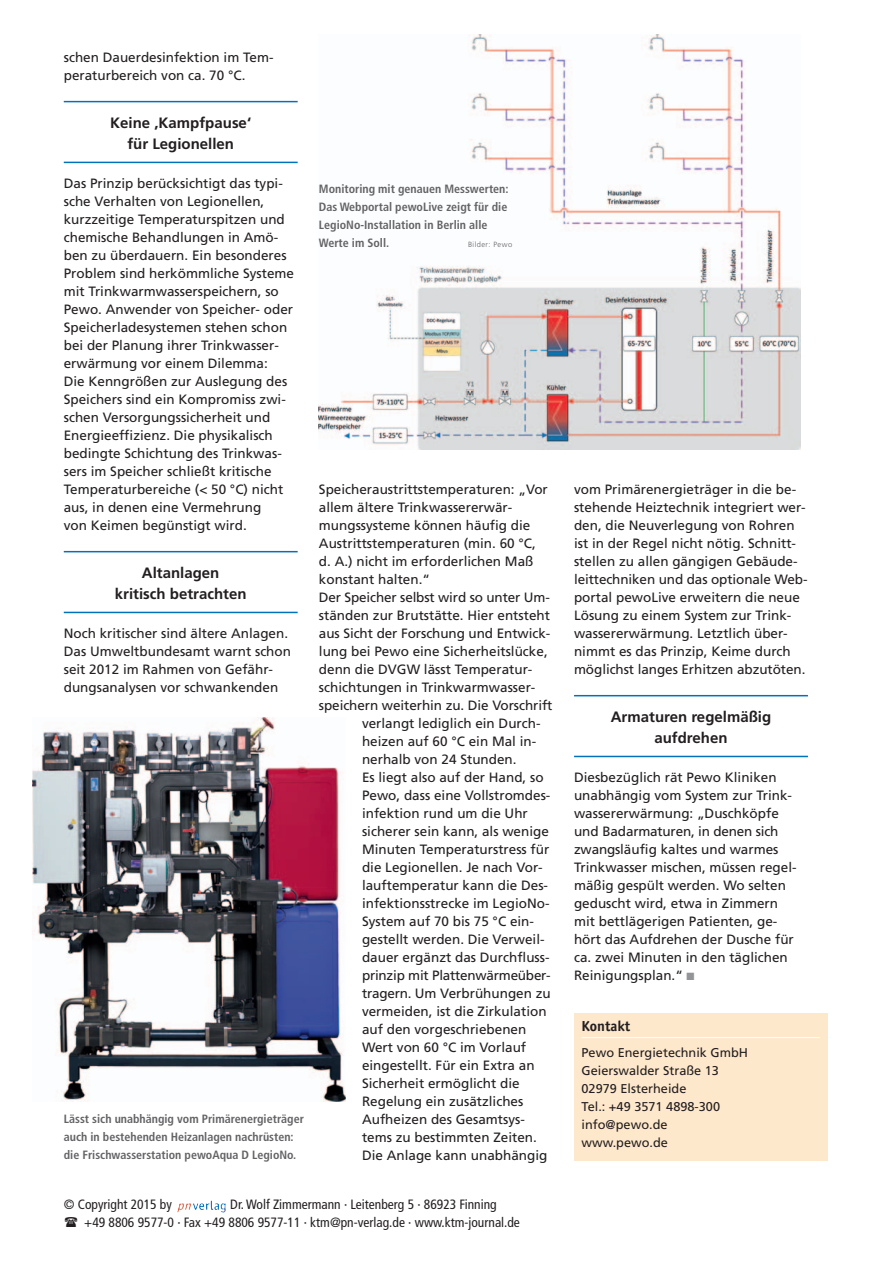
<style>
.page{position:relative;width:893px;height:1263px;background:#fff}
.page>*{position:absolute;margin:0;border:0;box-sizing:border-box;transform-origin:0 0}
.t1{font:700 15px/21px "Frutiger";color:#231f20;text-align:center}
.t2{font:700 15px "Officina Sans";color:#231f20}
.t3{font:13.5px/18px "Frutiger";color:#231f20}
.t4{font:condensed 13.5px/18px "Frutiger";color:#231f20}
.t5{font:12.75px/18px "Frutiger";color:#231f20}
.t6{font:700 condensed 12px/18px "Frutiger";color:#636366}
.t7{font:300 7.5px "Frutiger";letter-spacing:.055em;color:#636366}
.s1{color:#939598}
</style>
<div class="page">
<hr style="left:64px;top:101px;width:234px;height:1px;background:#0072bc">
<hr style="left:64px;top:162px;width:234px;height:1px;background:#0072bc">
<hr style="left:64px;top:551px;width:234px;height:1px;background:#0072bc">
<hr style="left:64px;top:612px;width:234px;height:1px;background:#0072bc">
<hr style="left:574px;top:695px;width:234px;height:1px;background:#0072bc">
<hr style="left:574px;top:756px;width:234px;height:1px;background:#0072bc">
<div style="left:574px;top:1013px;width:253px;height:147px;background:#fee8cb"></div>
<hr style="left:582px;top:1037px;width:238px;height:1px;background:#fff">
<img style="left:32px;top:717px;width:313px;height:385px">
<img style="left:190px;top:1200px;width:36px;height:13px">
<img style="left:319px;top:34px;width:481px;height:416px">
<p class="t3" style="left:64px;top:50px;width:211px">schen Dauerdesinfektion im Tem - peraturbereich von ca. 70 °C.</p>
<p class="t1" style="left:110px;top:113px;width:142px">Keine ,Kampfpause‘ für Legionellen</p>
<p class="t3" style="left:64px;top:176px;width:232px">Das Prinzip berücksichtigt das typi&shy;sche Verhalten von Legionellen, kurzzeitige Temperaturspitzen und chemische Behandlungen in Amö&shy;ben zu überdauern. Ein besonderes Problem sind herkömmliche Systeme mit Trinkwarmwasserspeichern, so Pewo. Anwender von Speicher- oder Speicherladesystemen stehen schon bei der Planung ihrer Trinkwasser - erwärmung vor einem Dilemma:<br>Die Kenngrößen zur Auslegung des Speichers sind ein Kompromiss zwi&shy;schen Versorgungssicherheit und Energieeffizienz. Die physikalisch<br>be dingte Schichtung des Trinkwas&shy;sers im Speicher schließt kritische Temperaturbereiche (&lt; 50 °C) nicht aus, in denen eine Vermehrung<br>von Keimen begünstigt wird.</p>
<p class="t1" style="left:115px;top:563px;width:133px">Altanlagen kritisch betrachten</p>
<p class="t3" style="left:64px;top:626px;width:229px">Noch kritischer sind ältere Anlagen.<br>Das Umwelt bundesamt warnt schon seit 2012 im Rahmen von Gefähr&shy;dungsanalysen vor schwankenden</p>
<p class="t6" style="left:319px;top:181px;width:191px">Monitoring mit genauen Messwerten:<br>Das Webportal pewoLive zeigt für die<br>LegioNo-Installation in Berlin alle<br>Werte im Soll.</p>
<p class="t7" style="left:468px;top:242px;width:46px">Bilder: Pewo</p>
<p class="t3" style="left:319px;top:482px;width:230px">Speicher austrittstemperaturen: „Vor</p>
<p class="t3" style="left:319px;top:500px;width:195px">allem ältere Trinkwassererwär-</p>
<p class="t3" style="left:319px;top:518px;width:213px">mungssysteme können häufig die</p>
<p class="t3" style="left:319px;top:536px;width:218px">Austrittstemperaturen (min. 60 °C,</p>
<p class="t3" style="left:319px;top:554px;width:216px">d. A.) nicht im er for derlichen Maß</p>
<p class="t3" style="left:319px;top:572px;width:113px">konstant halten.“</p>
<p class="t3" style="left:319px;top:590px;width:232px">Der Speicher selbst wird so unter Um -</p>
<p class="t3" style="left:319px;top:608px;width:233px">ständen zur Brutstätte. Hier entsteht</p>
<p class="t3" style="left:319px;top:626px;width:233px">aus Sicht der Forschung und Entwick -</p>
<p class="t3" style="left:319px;top:644px;width:230px">lung bei Pewo eine Sicherheitslücke,</p>
<p class="t3" style="left:319px;top:662px;width:215px">denn die DVGW lässt Temperatur-</p>
<p class="t3" style="left:319px;top:680px;width:218px">schichtungen in Trinkwarmwasser-</p>
<p class="t3" style="left:319px;top:698px;width:235px">speichern weiterhin zu. Die Vorschrift</p>
<p class="t3" style="left:362px;top:716px;width:180px">verlangt lediglich ein Durch-</p>
<p class="t3" style="left:362px;top:734px;width:176px">heizen auf 60 °C ein Mal in -</p>
<p class="t3" style="left:362px;top:752px;width:156px">nerhalb von 24 Stunden.</p>
<p class="t3" style="left:362px;top:770px;width:183px">Es liegt also auf der Hand, so</p>
<p class="t3" style="left:362px;top:788px;width:190px">Pewo, dass eine Vollstromdes-</p>
<p class="t3" style="left:362px;top:806px;width:167px">infektion rund um die Uhr</p>
<p class="t3" style="left:362px;top:824px;width:188px">sicherer sein kann, als wenige</p>
<p class="t3" style="left:362px;top:842px;width:189px">Minuten Temperaturstress für</p>
<p class="t3" style="left:362px;top:860px;width:182px">die Legionellen. Je nach Vor-</p>
<p class="t3" style="left:362px;top:878px;width:188px">lauftemperatur kann die Des-</p>
<p class="t3" style="left:362px;top:896px;width:189px">infektionsstrecke im LegioNo-</p>
<p class="t3" style="left:362px;top:914px;width:173px">System auf 70 bis 75 °C ein -</p>
<p class="t3" style="left:362px;top:932px;width:184px">gestellt werden. Die Verweil-</p>
<p class="t3" style="left:362px;top:950px;width:189px">dauer ergänzt das Durchfluss -</p>
<p class="t3" style="left:362px;top:968px;width:190px">prinzip mit Plattenwärmeüber-</p>
<p class="t3" style="left:362px;top:986px;width:190px">tragern. Um Verbrühungen zu</p>
<p class="t3" style="left:362px;top:1004px;width:186px">vermeiden, ist die Zirkulation</p>
<p class="t3" style="left:362px;top:1022px;width:166px">auf den vorgeschriebenen</p>
<p class="t3" style="left:362px;top:1040px;width:166px">Wert von 60 °C im Vorlauf</p>
<p class="t3" style="left:362px;top:1058px;width:174px">eingestellt. Für ein Extra an</p>
<p class="t3" style="left:362px;top:1076px;width:159px">Sicherheit ermöglicht die</p>
<p class="t3" style="left:362px;top:1094px;width:163px">Regelung ein zusätzliches</p>
<p class="t3" style="left:362px;top:1112px;width:164px">Aufheizen des Gesamtsys-</p>
<p class="t3" style="left:362px;top:1130px;width:176px">tems zu bestimmten Zeiten.</p>
<p class="t3" style="left:362px;top:1148px;width:187px">Die Anlage kann unabhängig</p>
<p class="t6" style="left:64px;top:1111px;width:242px">Lässt sich unabhängig vom Primärenergie träger auch in bestehenden Heizanlagen nachrüsten: die Frischwasserstation pewoAqua D LegioNo.</p>
<p class="t4" style="left:64px;top:1197px;width:110px">© Copyright 2015 by</p>
<p class="t4" style="left:84px;top:1197px;width:437px;text-indent:146px">Dr. Wolf Zimmermann · Leitenberg 5 · 86923 Finning +49 8806 9577-0 · Fax +49 8806 9577-11 · ktm@pn-verlag.de · www.ktm-journal.de</p>
<p class="t3" style="left:574px;top:482px;width:235px">vom Primärenergieträger in die be - stehende Heiztechnik integriert wer&shy;den, die Neuverlegung von Rohren ist in der Regel nicht nötig. Schnitt&shy;stellen zu allen gängigen Gebäude&shy;leittechniken und das optionale Web&shy;portal pewoLive erweitern die neue Lösung zu einem System zur Trink&shy;wassererwärmung. Letztlich über&shy;nimmt es das Prinzip, Keime durch möglichst langes Erhitzen abzutöten.</p>
<p class="t1" style="left:611px;top:707px;width:162px">Armaturen regelmäßig aufdrehen</p>
<p class="t3" style="left:574px;top:770px;width:224px">Diesbezüglich rät Pewo Kliniken<br>un abhängig vom System zur Trink&shy;wassererwärmung: „Duschköpfe und Badarmaturen, in denen sich zwangsläufig kaltes und warmes<br>Trinkwasser mischen, müssen regel&shy;mäßig ge spült werden. Wo selten geduscht wird, etwa in Zimmern mit bettlägerigen Patienten, ge&shy;hört das Aufdrehen der Dusche für ca. zwei Minuten in den täglichen<br>Reinigungsplan.“ <span class="s1">■</span></p>
<p class="t2" style="left:582px;top:1020px;width:50px">Kontakt</p>
<p class="t5" style="left:582px;top:1045px;width:168px">Pewo Energietechnik GmbH<br>Geierswalder Straße 13<br>02979 Elsterheide<br>Tel.: +49 3571 4898-300 info@pewo.de www.pewo.de</p>
</div>
